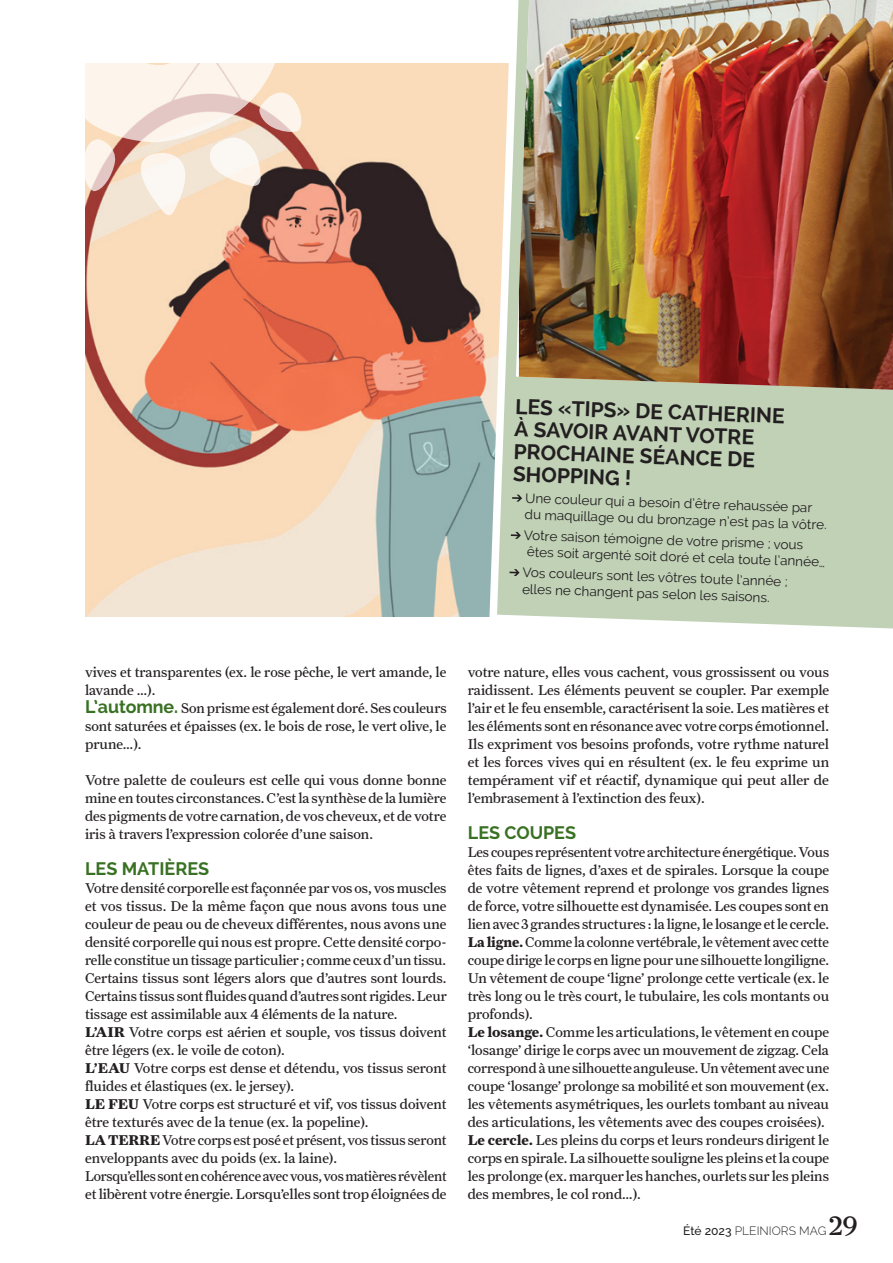
<style>
.page{position:relative;width:893px;height:1263px;background:#fff}
.page>*{position:absolute;margin:0;border:0;box-sizing:border-box;transform-origin:0 0}
.t1{font:27px "Farnham Text Regular LF";color:#231f20}
.t2{font:700 21px/22.5px "Raleway";color:#231f20}
.t3{font:700 18px "Raleway";color:#397123}
.t4{font:14.25px/18px "Farnham Text Regular LF";color:#231f20;text-align:justify}
.t5{font:13.5px/16.5px "Raleway";color:#231f20}
.t6{font:300 12px "Raleway";color:#231f20}
.s1{font-family:"Raleway";font-weight:700;font-size:18px;color:#397123}
.s2{font-family:"Farnham Text";font-weight:700}
.s3{font-weight:500}
</style>
<div class="page">
<img style="left:85px;top:64px;width:400px;height:553px">
<svg style="left:85px;top:63px;width:239px;height:154px;background:#e5cfc0"></svg>
<svg style="left:485px;top:63px;width:408px;height:566px;background:#c6d4bb"></svg>
<svg style="left:512px;top:495px;width:10px;height:7px"></svg>
<svg style="left:511px;top:532px;width:10px;height:7px"></svg>
<svg style="left:509px;top:569px;width:11px;height:7px"></svg>
<img style="left:519px;top:0;width:374px;height:390px">
<p class="t2" style="left:516px;top:395px;width:271px;rotate:2deg">LES «TIPS» DE CATHERINE<br>À SAVOIR AVANT VOTRE<br>PROCHAINE SÉANCE DE<br>SHOPPING !</p>
<p class="t5" style="left:526px;top:489px;width:304px;rotate:2deg">Une couleurqui a besoin d’être rehaussée par du m aquillage ou du bronzage n’estpas la vôtre.</p>
<p class="t5" style="left:524px;top:527px;width:303px;rotate:2deg">Votre saison tém oigne de votre prism e ; vous êtes soitargenté soitdoré etcela toute l’année…</p>
<p class="t5" style="left:523px;top:564px;width:267px;rotate:2deg">Vos couleurs sontles vôtres toute l’année ; elles ne changentpas selon les saisons.</p>
<p class="t4" style="left:85px;top:662px;width:363px">vives et transparentes (ex. le rose pêche, le vert amande, le lavande …).</p>
<p class="t4" style="left:85px;top:698px;width:363px"><span class="s1">L’automne.</span> Son prisme est également doré. Ses couleurs sont saturées et épaisses (ex. le bois de rose, le vert olive, le prune…).</p>
<p class="t4" style="left:85px;top:771px;width:363px">Votre palette de couleurs est celle qui vous donne bonne mine en toutes circonstances. C’est la synthèse de la lumière des pigments de votre carnation, de vos cheveux, et de votre iris à travers l’expression colorée d’une saison.</p>
<p class="t3" style="left:85px;top:858px;width:126px">LES MATIÈRES</p>
<p class="t4" style="left:85px;top:879px;width:363px">Votre densité corporelle est façonnée par vos os, vos muscles et vos tissus. De la même façon que nous avons tous une couleur de peau ou de cheveux différentes, nous avons une densité corporelle qui nous est propre. Cette densité corpo&shy;relle constitue un tissage particulier ; comme ceux d’un tissu.<br>Certains tissus sont légers alors que d’autres sont lourds.<br>Certains tissus sont fluides quand d’autres sont rigides. Leur tissage est assimilable aux 4 éléments de la nature.</p>
<p class="t4" style="left:85px;top:1023px;width:363px"><span class="s2">L’AIR</span> Votre corps est aérien et souple, vos tissus doivent être légers (ex. le voile de coton).</p>
<p class="t4" style="left:85px;top:1059px;width:363px"><span class="s2">L’EAU</span> Votre corps est dense et détendu, vos tissus seront fluides et élastiques (ex. le jersey).</p>
<p class="t4" style="left:85px;top:1095px;width:363px"><span class="s2">LE FEU</span> Votre corps est structuré et vif, vos tissus doivent être texturés avec de la tenue (ex. la popeline).</p>
<p class="t4" style="left:85px;top:1131px;width:363px"><span class="s2">LA TERRE</span> Votre corps est posé et présent, vos tissus seront enveloppants avec du poids (ex. la laine).</p>
<p class="t4" style="left:85px;top:1167px;width:363px">Lorsqu’elles sont en cohérence avec vous, vos matières révèlent et libèrent votre énergie. Lorsqu’elles sont trop éloignées de</p>
<p class="t4" style="left:468px;top:662px;width:363px">votre nature, elles vous cachent, vous grossissent ou vous raidissent. Les éléments peuvent se coupler. Par exemple l’air et le feu ensemble, caractérisent la soie. Les matières et les éléments sont en résonance avec votre corps émotionnel.<br>Ils expriment vos besoins profonds, votre rythme naturel et les forces vives qui en résultent (ex. le feu exprime un tempérament vif et réactif, dynamique qui peut aller de l’embrasement à l’extinction des feux).</p>
<p class="t3" style="left:468px;top:822px;width:110px">LES COUPES</p>
<p class="t4" style="left:468px;top:843px;width:363px">Les coupes représentent votre architecture énergétique. Vous êtes faits de lignes, d’axes et de spirales. Lorsque la coupe de votre vêtement reprend et prolonge vos grandes lignes de force, votre silhouette est dynamisée. Les coupes sont en lien avec 3 grandes structures : la ligne, le losange et le cercle.</p>
<p class="t4" style="left:468px;top:933px;width:363px"><span class="s2">La ligne.</span> Comme la colonne vertébrale, le vêtement avec cette coupe dirige le corps en ligne pour une silhouette longiligne.<br>Un vêtement de coupe ‘ligne’ prolonge cette verticale (ex. le très long ou le très court, le tubulaire, les cols montants ou profonds).</p>
<p class="t4" style="left:468px;top:1023px;width:363px"><span class="s2">Le losange.</span> Comme les articulations, le vêtement en coupe ‘losange’ dirige le corps avec un mouvement de zigzag. Cela correspond à une silhouette anguleuse. Un vêtement avec une coupe ‘losange’ prolonge sa mobilité et son mouvement (ex. les vêtements asymétriques, les ourlets tombant au niveau des articulations, les vêtements avec des coupes croisées).</p>
<p class="t4" style="left:468px;top:1131px;width:363px"><span class="s2">Le cercle.</span> Les pleins du corps et leurs rondeurs dirigent le corps en spirale. La silhouette souligne les pleins et la coupe les prolonge (ex. marquer les hanches, ourlets sur les pleins des membres, le col rond…).</p>
<p class="t6" style="left:683px;top:1224px;width:145px"><span class="s3">Été 2023</span> PLEINIORS MAG</p>
<p class="t1" style="left:829px;top:1210px;width:30px">29</p>
</div>
